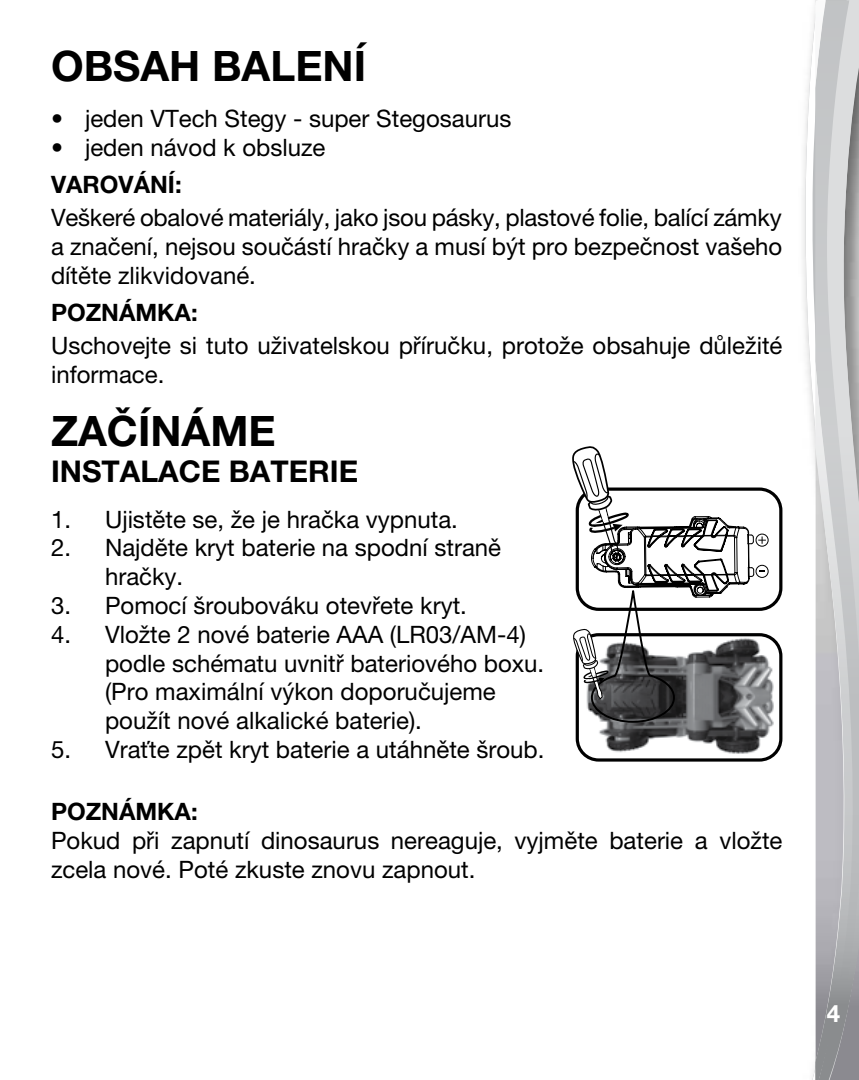
<style>
.page{position:relative;width:859px;height:1080px;background:#fff}
.page>*{position:absolute;margin:0;border:0;box-sizing:border-box;transform-origin:0 0}
.t1{font:700 42px "Helvetica Neue LT Pro";color:#000}
.t2{font:700 30px "Helvetica Neue LT Pro";color:#000}
.t3{font:24px/28.8px "Helvetica Neue LT Pro";color:#000}
.t4{font:700 24px "Helvetica Neue LT Pro";color:#000}
.t5{font:700 24px "Helvetica Neue LT Pro";color:#fff}
</style>
<div class="page">
<svg style="left:805px;top:0;width:10px;height:1080px"></svg>
<img style="left:853px;top:0;width:6px;height:1080px">
<img style="left:815px;top:0;width:38px;height:1080px">
<img style="left:584px;top:637px;width:193px;height:121px">
<div style="left:576px;top:633px;width:206px;height:129px;border:3px solid #000;border-radius:21px"></div>
<div style="left:756px;top:565px;width:12px;height:13px;border:1px solid #000;border-radius:50%"></div>
<div style="left:756px;top:534px;width:12px;height:13px;border:1px solid #000;border-radius:50%"></div>
<svg style="left:572px;top:446px;width:194px;height:278px"></svg>
<h1 class="t1" style="left:51px;top:40px;width:317px">OBSAH BALENÍ</h1>
<p class="t3" style="left:51px;top:104px;width:462px">• jeden VTech Stegy - super Stegosaurus</p>
<p class="t3" style="left:51px;top:132px;width:276px">• jeden návod k obsluze</p>
<p class="t4" style="left:51px;top:169px;width:132px">VAROVÁNÍ:</p>
<p class="t3" style="left:51px;top:203px;width:733px;text-align:justify">Veškeré obalové materiály, jako jsou pásky, plastové folie, balící zámky a značení, nejsou součástí hračky a musí být pro bezpečnost vašeho dítěte zlikvidované.</p>
<p class="t4" style="left:51px;top:297px;width:148px">POZNÁMKA:</p>
<p class="t3" style="left:51px;top:331px;width:733px">Uschovejte si tuto uživatelskou příručku, protože obsahuje důležité informace.</p>
<h1 class="t1" style="left:51px;top:405px;width:226px">ZAČÍNÁME</h1>
<p class="t2" style="left:51px;top:453px;width:309px">INSTALACE BATERIE</p>
<p class="t3" style="left:51px;top:504px;width:408px">1. Ujistěte se, že je hračka vypnuta.</p>
<p class="t3" style="left:105px;top:533px;width:398px;text-indent:-54px">2. Najděte kryt baterie na spodní straně hračky.</p>
<p class="t3" style="left:51px;top:591px;width:417px">3. Pomocí šroubováku otevřete kryt.</p>
<p class="t3" style="left:105px;top:620px;width:441px;text-indent:-54px">4. Vložte 2 nové baterie AAA (LR03/AM-4) podle schématu uvnitř bateriového boxu. (Pro maximální výkon doporučujeme použít nové alkalické baterie).</p>
<p class="t3" style="left:51px;top:735px;width:495px">5. Vraťte zpět kryt baterie a utáhněte šroub.</p>
<p class="t4" style="left:51px;top:797px;width:148px">POZNÁMKA:</p>
<p class="t3" style="left:51px;top:825px;width:733px">Pokud při zapnutí dinosaurus nereaguje, vyjměte baterie a vložte zcela nové. Poté zkuste znovu zapnout.</p>
<p class="t5" style="left:827px;top:998px;width:15px">4</p>
</div>
